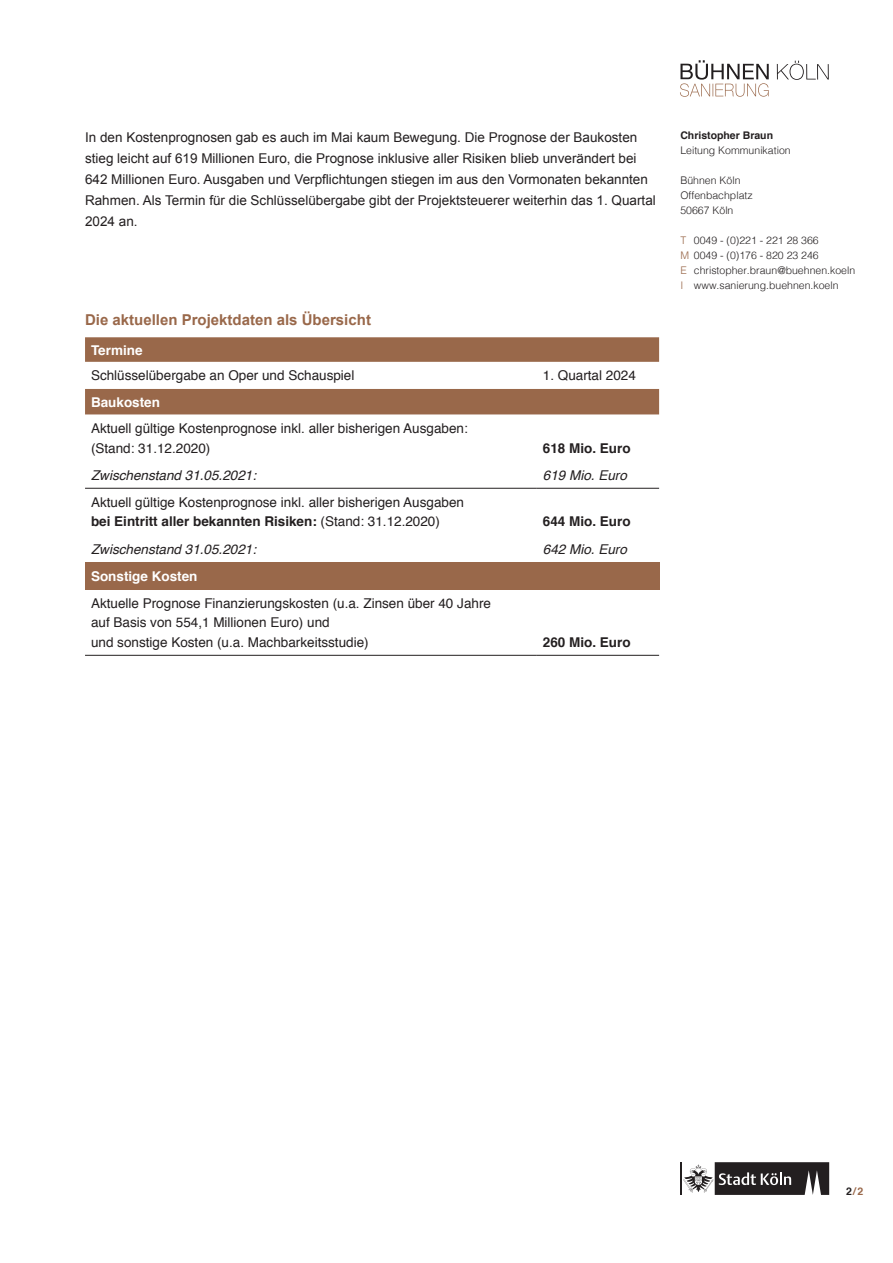
<style>
.page{position:relative;width:893px;height:1263px;background:#fff}
.page>*{position:absolute;margin:0;border:0;box-sizing:border-box;transform-origin:0 0}
.t1{font:700 15px "Arial";color:#99684a}
.t2{font:13.5px/19.5px "Helvetica";color:#231f20}
.t3{font:13.5px/21px "Arial";color:#231f20}
.t4{font:italic 13.5px "Helvetica";color:#231f20}
.t5{font:700 13.5px "Helvetica";color:#231f20}
.t6{font:700 13.5px "Helvetica";color:#fff}
.t7{font:300 10.5px/15px "Helvetica";color:#231f20}
.t8{font:700 10.5px "Helvetica";color:#231f20}
.t9{font:700 10.5px "Helvetica";color:#99684a}
.s1{font-weight:700}
.s2{color:#99684a}
.s3{color:#231f20}
</style>
<div class="page">
<svg style="left:85px;top:337px;width:574px;height:77px"></svg>
<div style="left:85px;top:562px;width:574px;height:27px;background:#99684a"></div>
<hr style="left:85px;top:488px;width:452px;height:1px;background:#231f20">
<hr style="left:537px;top:488px;width:122px;height:1px;background:#231f20">
<hr style="left:85px;top:655px;width:452px;height:1px;background:#231f20">
<hr style="left:537px;top:655px;width:122px;height:1px;background:#231f20">
<svg style="left:777px;top:61px;width:52px;height:19px"></svg>
<svg style="left:680px;top:60px;width:89px;height:37px"></svg>
<hr style="left:680px;top:1162px;width:2px;height:33px;background:#231f20">
<svg style="left:683px;top:1162px;width:146px;height:33px"></svg>
<p class="t3" style="left:85px;top:127px;width:572px">In den Kostenprognosen gab es auch im Mai kaum Bewegung. Die Prognose der Baukosten stieg leicht auf 619 Millionen Euro, die Prognose inklusive aller Risiken blieb unverändert bei 642 Millionen Euro. Ausgaben und Verpflichtungen stiegen im aus den Vormonaten bekannten Rahmen. Als Termin für die Schlüsselübergabe gibt der Projektsteuerer weiterhin das 1. Quartal 2024 an.</p>
<p class="t1" style="left:85px;top:310px;width:287px">Die aktuellen Projektdaten als Übersicht</p>
<p class="t6" style="left:91px;top:339px;width:53px">Termine</p>
<p class="t2" style="left:91px;top:366px;width:265px">Schlüsselübergabe an Oper und Schauspiel</p>
<p class="t2" style="left:543px;top:366px;width:95px">1. Quartal 2024</p>
<p class="t6" style="left:91px;top:391px;width:71px">Baukosten</p>
<p class="t2" style="left:91px;top:419px;width:378px">Aktuell gültige Kostenprognose inkl. aller bisherigen Ausgaben: (Stand: 31.12.2020)</p>
<p class="t5" style="left:543px;top:437px;width:89px">618 Mio. Euro</p>
<p class="t4" style="left:91px;top:464px;width:167px">Zwischenstand 31.05.2021:</p>
<p class="t4" style="left:543px;top:464px;width:86px">619 Mio. Euro</p>
<p class="t2" style="left:91px;top:493px;width:374px">Aktuell gültige Kostenprognose inkl. aller bisherigen Ausgaben <span class="s1">bei Eintritt aller bekannten Risiken:</span> (Stand: 31.12.2020)</p>
<p class="t5" style="left:543px;top:511px;width:89px">644 Mio. Euro</p>
<p class="t4" style="left:91px;top:538px;width:167px">Zwischenstand 31.05.2021:</p>
<p class="t4" style="left:543px;top:538px;width:86px">642 Mio. Euro</p>
<p class="t6" style="left:91px;top:565px;width:108px">Sonstige Kosten</p>
<p class="t2" style="left:91px;top:594px;width:401px">Aktuelle Prognose Finanzierungskosten (u.a. Zinsen über 40 Jahre auf Basis von 554,1 Millionen Euro) und<br>und sonstige Kosten (u.a. Machbarkeitsstudie)</p>
<p class="t5" style="left:543px;top:631px;width:89px">260 Mio. Euro</p>
<p class="t8" style="left:680px;top:127px;width:94px">Christopher Braun</p>
<p class="t7" style="left:680px;top:142px;width:112px">Leitung Kommunikation</p>
<p class="t7" style="left:680px;top:172px;width:74px">Bühnen Köln<br>Offenbachplatz<br>50667 Köln</p>
<p class="t7" style="left:680px;top:232px;width:176px"><span class="s2">T</span> 0049 - (0)221 - 221 28 366<br><span class="s2">M</span> 0049 - (0)176 - 820 23 246<br><span class="s2">E</span> christopher.braun@buehnen.koeln<br><span class="s2">I</span> www.sanierung.buehnen.koeln</p>
<p class="t9" style="left:846px;top:1183px;width:19px"><span class="s3">2</span>/2</p>
</div>
